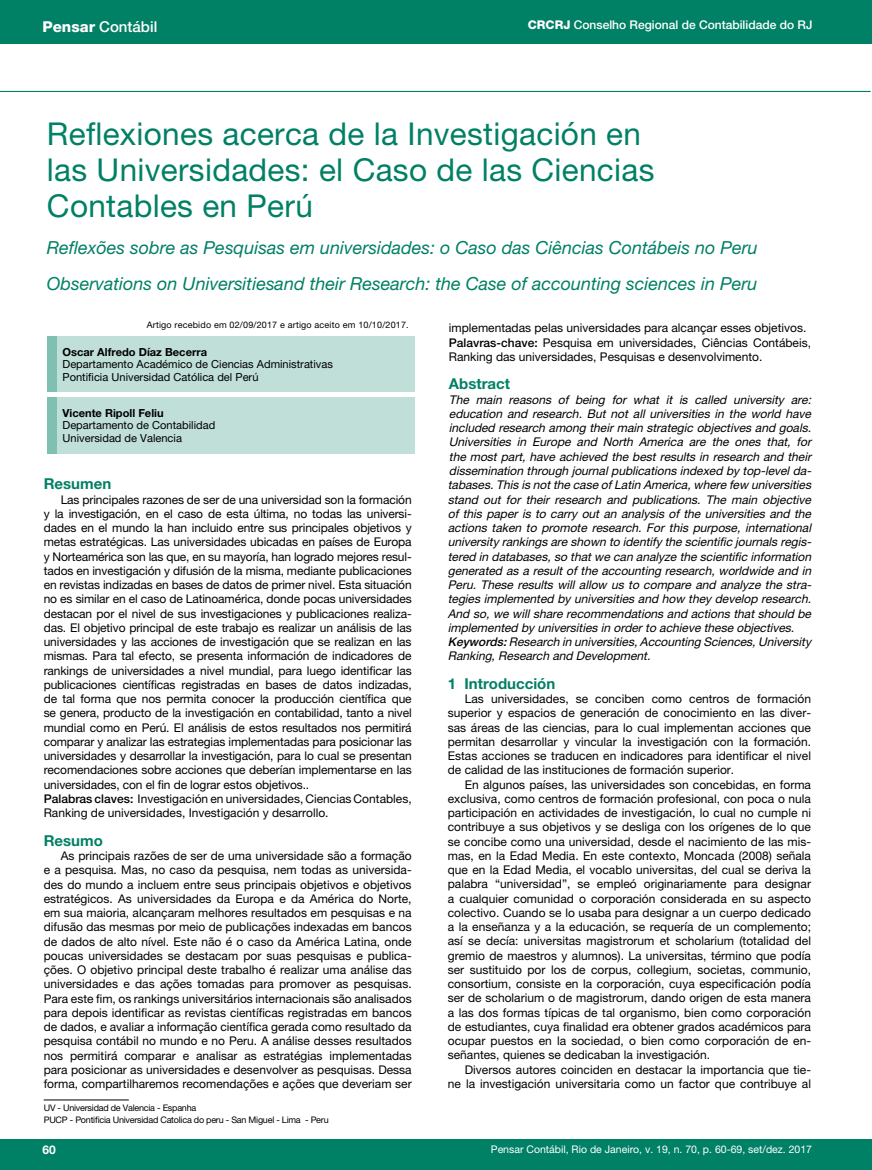
<style>
.page{position:relative;width:872px;height:1170px;background:#fff}
.page>*{position:absolute;margin:0;border:0;box-sizing:border-box;transform-origin:0 0}
.t1{font:31.5px/36px "Helvetica Neue LT Pro";letter-spacing:.01em;color:#008065}
.t2{font:italic 18px/35.8px "Helvetica Neue LT Pro";color:#008065}
.t3{font:700 15px "Helvetica Neue LT Pro";color:#008065}
.t4{font:500 15px "Helvetica Neue LT Pro";color:#fff}
.t5{font:12px/14.2px "Helvetica Neue LT Pro";letter-spacing:-.01em;color:#000;text-align:justify}
.t6{font:italic 12px/14.2px "Helvetica Neue LT Pro";color:#000}
.t7{font:500 12px "Helvetica Neue LT Pro";color:#fff}
.t8{font:700 12px "Helvetica Neue LT Pro";color:#fff}
.t9{font:11.1px/12.1px "Helvetica Neue LT Pro";color:#000}
.t10{font:700 11.1px "Helvetica Neue LT Pro";color:#000}
.t11{font:10.5px "Helvetica Neue LT Pro";color:#fff}
.t12{font:9px/12.8px "Helvetica Neue LT Pro";letter-spacing:-.025em;color:#000}
.t13{font:9px "Helvetica Neue LT Pro";letter-spacing:.02em;color:#000}
.s1{font-weight:800}
.s2{font-weight:500}
</style>
<div class="page">
<div style="left:0;top:1139px;width:872px;height:30px;background:#008065"></div>
<div style="left:0;top:0;width:872px;height:44px;background:#008065"></div>
<hr style="left:427px;top:115px;width:1px;height:986px;background:#9d9d9c">
<hr style="left:0;top:91px;width:870px;height:1px;background:#008065">
<div style="left:47px;top:114px;width:695px;height:118px;background:#fff"></div>
<div style="left:47px;top:336px;width:368px;height:118px;background:#bfdfd8"></div>
<div style="left:47px;top:336px;width:10px;height:118px;background:#80c0b2"></div>
<hr style="left:44px;top:392px;width:374px;height:4px;background:#fff">
<hr style="left:44px;top:1099px;width:85px;height:1px;background:#000">
<p class="t4" style="left:43px;top:17px;width:116px"><span class="s1">Pensar</span> Contábil</p>
<p class="t7" style="left:528px;top:18px;width:286px"><span class="s1">CRCRJ</span> Conselho Regional de Contabilidade do RJ</p>
<h1 class="t1" style="left:47px;top:116px;width:609px">Reflexiones acerca de la Investigación en las Universidades: el Caso de las Ciencias<br>Contables en Perú</h1>
<h2 class="t2" style="left:47px;top:229px;width:712px">Reflexões sobre as Pesquisas em universidades: o Caso das Ciências Contábeis no Peru<br>Observations on Universitiesand their Research: the Case of accounting sciences in Peru</h2>
<p class="t13" style="left:147px;top:319px;width:263px">Artigo recebido em 02/09/2017 e artigo aceito em 10/10/2017.</p>
<p class="t5" style="left:449px;top:321px;width:364px;text-align:left">implementadas pelas universidades para alcançar esses objetivos.<br><span class="s2">Palavras-chave:</span> Pesquisa em universidades, Ciências Contábeis,<br>Ranking das universidades, Pesquisas e desenvolvimento.</p>
<p class="t3" style="left:449px;top:375px;width:63px">Abstract</p>
<p class="t6" style="left:448px;top:392px;width:368px">The main reasons of being for what it is called university are: education and research. But not all universities in the world have included research among their main strategic objectives and goals.<br>Universities in Europe and North America are the ones that, for the most part, have achieved the best results in research and their dissemination through journalpublications indexed by top-levelda&shy;tabases.This is notthe case ofLatin America,where few universities stand out for their research and publications. The main objective of this paper is to carry out an analysis of the universities and the actions taken to promote research. For this purpose, international university rankings are shown to identify the scientific journals regis&shy;tered in databases,so thatwe can analyze the scientific information generated as a result of the accounting research, worldwide and in Peru. These results will allow us to compare and analyze the stra&shy;tegies implemented by universities and how they develop research.<br>And so,we willshare recommendations and actions thatshould be implemented by universities in orderto achieve these objectives.<br><span class="s2">Keywords:</span>Research in universities,Accounting Sciences,University Ranking,Research and Development.</p>
<p class="t3" style="left:448px;top:674px;width:109px">1 Introducción</p>
<p class="t5" style="left:448px;top:691px;width:365px;text-indent:17px">Las universidades, se conciben como centros de formación superior y espacios de generación de conocimiento en las diver&shy;sas áreas de las ciencias, para lo cual implementan acciones que permitan desarrollar y vincular la investigación con la formación.<br>Estas acciones se traducen en indicadores para identificar el nivel de calidad de las instituciones de formación superior.</p>
<p class="t5" style="left:448px;top:777px;width:365px;text-indent:17px">En algunos países, las universidades son concebidas, en forma exclusiva, como centros de formación profesional, con poca o nula participación en actividades de investigación, lo cual no cumple ni contribuye a sus objetivos y se desliga con los orígenes de lo que se concibe como una universidad, desde el nacimiento de las mis&shy;mas, en la Edad Media. En este contexto, Moncada (2008) señala que en la Edad Media, el vocablo universitas, del cual se deriva la palabra “universidad”, se empleó originariamente para designar a cualquier comunidad o corporación considerada en su aspecto colectivo. Cuando se lo usaba para designar a un cuerpo dedicado a la enseñanza y a la educación, se requería de un complemento; así se decía: universitas magistrorum et scholarium (totalidad del gremio de maestros y alumnos). La universitas, término que podía ser sustituido por los de corpus, collegium, societas, communio, consortium, consiste en la corporación, cuya especificación podía ser de scholarium o de magistrorum, dando origen de esta manera a las dos formas típicas de tal organismo, bien como corporación de estudiantes, cuya finalidad era obtener grados académicos para ocupar puestos en la sociedad, o bien como corporación de en&shy;señantes, quienes se dedicaban la investigación.</p>
<p class="t5" style="left:448px;top:1061px;width:365px;text-align:right">Diversos autores coinciden en destacar la importancia que tie-<br>ne la investigación universitaria como un factor que contribuye al</p>
<p class="t10" style="left:63px;top:345px;width:146px">Oscar Alfredo Díaz Becerra</p>
<p class="t9" style="left:63px;top:358px;width:272px">Departamento Académico de Ciencias Administrativas<br>Pontificia Universidad Católica del Perú</p>
<p class="t10" style="left:63px;top:406px;width:103px">Vicente Ripoll Feliu</p>
<p class="t9" style="left:63px;top:419px;width:154px">Departamento de Contabilidad<br>Universidad de Valencia</p>
<p class="t3" style="left:44px;top:474px;width:69px">Resumen</p>
<p class="t5" style="left:44px;top:492px;width:369px;text-align:left;text-indent:17px">Las principales razones de ser de una universidad son la formación y la investigación, en el caso de esta última, no todas las universi&shy;dades en el mundo la han incluido entre sus principales objetivos y metas estratégicas. Las universidades ubicadas en países de Europa y Norteamérica son las que, en su mayoría, han logrado mejores resul&shy;tados en investigación y difusión de la misma, mediante publicaciones en revistas indizadas en bases de datos de primer nivel. Esta situación no es similar en el caso de Latinoamérica, donde pocas universidades destacan por el nivel de sus investigaciones y publicaciones realiza&shy;das. El objetivo principal de este trabajo es realizar un análisis de las universidades y las acciones de investigación que se realizan en las mismas. Para tal efecto, se presenta información de indicadores de rankings de universidades a nivel mundial, para luego identificar las publicaciones científicas registradas en bases de datos indizadas, de tal forma que nos permita conocer la producción científica que se genera, producto de la investigación en contabilidad, tanto a nivel mundial como en Perú. El análisis de estos resultados nos permitirá comparar y analizar las estrategias implementadas para posicionar las universidades y desarrollar la investigación, para lo cual se presentan recomendaciones sobre acciones que deberían implementarse en las universidades, con el fin de lograr estos objetivos..<br><span class="s2">Palabras claves:</span> Investigación en universidades, Ciencias Contables, Ranking de universidades, Investigación y desarrollo.</p>
<p class="t3" style="left:44px;top:831px;width:61px">Resumo</p>
<p class="t5" style="left:44px;top:848px;width:369px;text-indent:17px">As principais razões de ser de uma universidade são a formação e a pesquisa. Mas, no caso da pesquisa, nem todas as universida&shy;des do mundo a incluem entre seus principais objetivos e objetivos estratégicos. As universidades da Europa e da América do Norte, em sua maioria, alcançaram melhores resultados em pesquisas e na difusão das mesmas por meio de publicações indexadas em bancos de dados de alto nível. Este não é o caso da América Latina, onde poucas universidades se destacam por suas pesquisas e publica&shy;ções. O objetivo principal deste trabalho é realizar uma análise das universidades e das ações tomadas para promover as pesquisas.<br>Para este fim, os rankings universitários internacionais são analisados para depois identificar as revistas científicas registradas em bancos de dados, e avaliar a informação científica gerada como resultado da pesquisa contábil no mundo e no Peru. A análise desses resultados nos permitirá comparar e analisar as estratégias implementadas para posicionar as universidades e desenvolver as pesquisas. Dessa forma, compartilharemos recomendações e ações que deveriam ser</p>
<p class="t12" style="left:44px;top:1100px;width:286px">UV - Universidad de Valencia - Espanha<br>PUCP - Pontificia Universidad Catolica do peru - San Miguel - Lima - Peru</p>
<p class="t8" style="left:43px;top:1142px;width:15px">60</p>
<p class="t11" style="left:491px;top:1142px;width:323px">Pensar Contábil, Rio de Janeiro, v. 19, n. 70, p. 60-69, set/dez. 2017</p>
</div>
